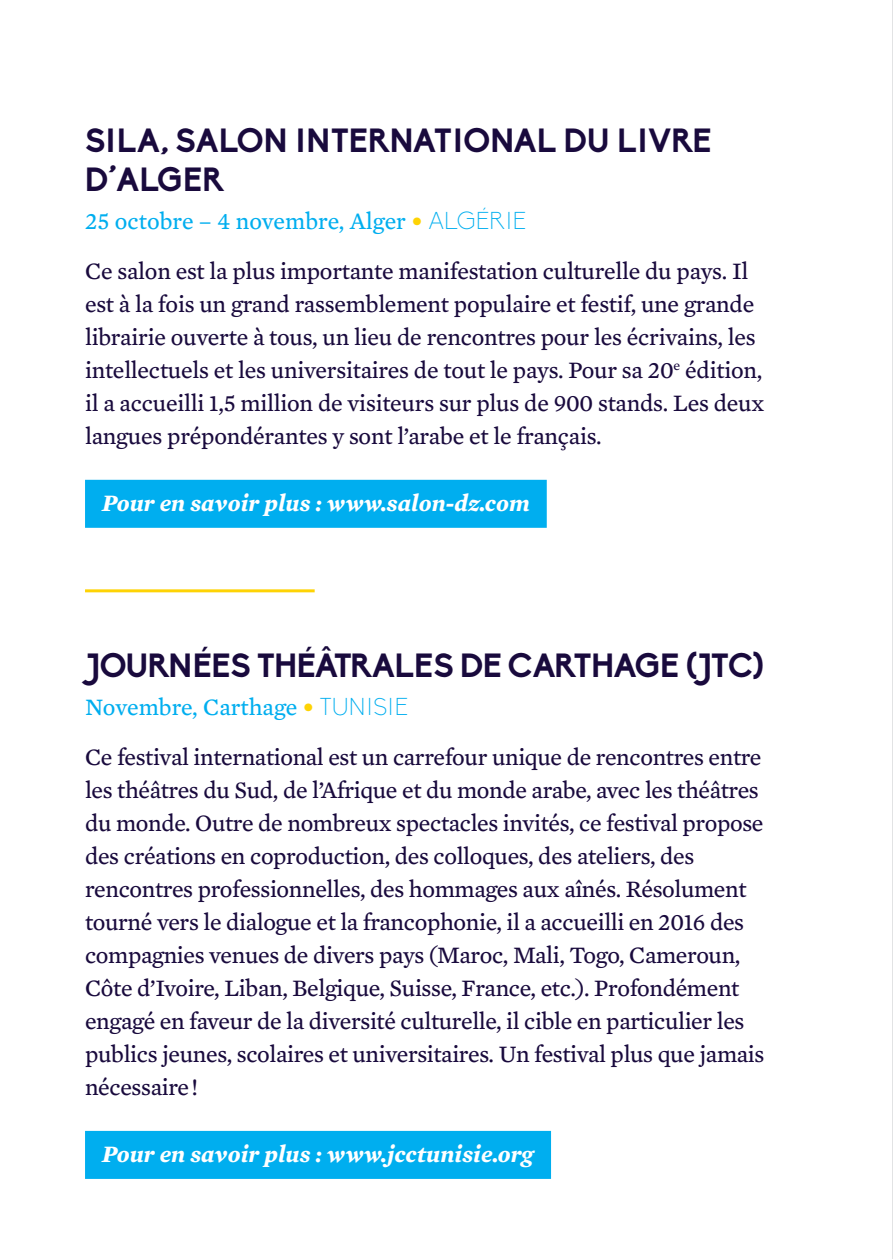
<style>
.page{position:relative;width:893px;height:1259px;background:#fff}
.page>*{position:absolute;margin:0;border:0;box-sizing:border-box;transform-origin:0 0}
.TITRE{font:700 33px/39px "Biko";letter-spacing:-.02em;color:#190a3d}
.texte_courant{font:24px/33px "Mercury Text G3 Roman";letter-spacing:-.015em;color:#190a3d}
.Info_plus{font:italic 700 24px "Mercury Text G1";color:#fff}
.Sous-titre{font:24px "Mercury Text G3 Roman";color:#00aeef}
.s1{font-family:"Mercury Display";font-weight:700;color:#fed304}
.s2{font-family:"Biko";font-weight:300}
</style>
<div class="page">
<hr style="left:892px;top:0;width:1px;height:1259px;background:#c7c8ca">
<div style="left:85px;top:480px;width:462px;height:48px;background:#00aeef"></div>
<hr style="left:85px;top:589px;width:230px;height:3px;background:#fed304">
<div style="left:85px;top:1131px;width:466px;height:48px;background:#00aeef"></div>
<p class="TITRE" style="left:85px;top:122px;width:628px">SILA, SALON INTERNATIONAL DU LIVRE<br>D ALGER</p>
<p class="TITRE" style="left:108px;top:140px;width:10px">,</p>
<p class="Sous-titre" style="left:85px;top:206px;width:443px">25 octobre – 4 novembre, Alger <span class="s1">•</span> <span class="s2">ALGÉRIE</span></p>
<p class="texte_courant" style="left:85px;top:254px;width:681px">Ce salon est la plus importante manifestation culturelle du pays. Il est à la fois un grand rassemblement populaire et festif, une grande librairie ouverte à tous, un lieu de rencontres pour les écrivains, les intellectuels et les universitaires de tout le pays. Pour sa 20<sup>e</sup> édition, il a accueilli 1,5 million de visiteurs sur plus de 900 stands. Les deux langues prépondérantes y sont l’arabe et le français.</p>
<p class="Info_plus" style="left:102px;top:488px;width:429px">Pour en savoir plus : www.salon-dz.com</p>
<p class="TITRE" style="left:85px;top:646px;width:681px">JOURNÉES THÉAˆTRALES DE CARTHAGE (JTC)</p>
<p class="Sous-titre" style="left:85px;top:692px;width:325px">Novembre, Carthage <span class="s1">•</span> <span class="s2">TUNISIE</span></p>
<p class="texte_courant" style="left:85px;top:740px;width:681px">Ce festival international est un carrefour unique de rencontres entre les théâtres du Sud, de l’Afrique et du monde arabe, avec les théâtres du monde. Outre de nombreux spectacles invités, ce festival propose des créations en coproduction, des colloques, des ateliers, des rencontres professionnelles, des hommages aux aînés. Résolument tourné vers le dialogue et la francophonie, il a accueilli en 2016 des compagnies venues de divers pays (Maroc, Mali, Togo, Cameroun, Côte d’Ivoire, Liban, Belgique, Suisse, France, etc.). Profondément engagé en faveur de la diversité culturelle, il cible en particulier les publics jeunes, scolaires et universitaires. Un festival plus que jamais nécessaire!</p>
<p class="Info_plus" style="left:102px;top:1139px;width:433px">Pour en savoir plus : www.jcctunisie.org</p>
</div>
